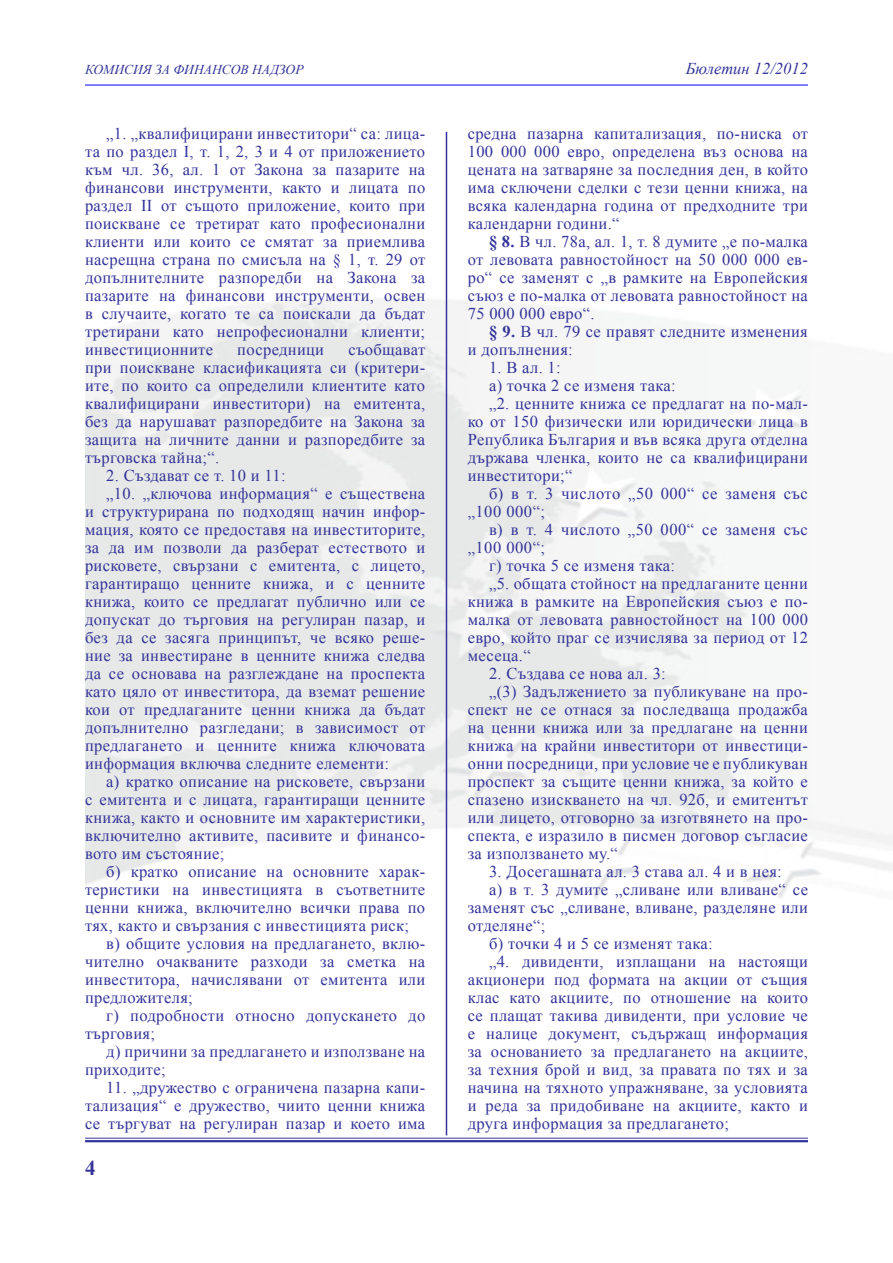
<style>
.page{position:relative;width:893px;height:1263px;background:#fff}
.page>*{position:absolute;margin:0;border:0;box-sizing:border-box;transform-origin:0 0}
.t1{font:16.5px/18px "Times New Roman";letter-spacing:.02em;color:#339;text-align:justify}
.t2{font:italic 16.5px "Times New Roman";color:#339}
.t3{font:italic 13.5px "Times New Roman";color:#339}
.s1{font-weight:700}
</style>
<div class="page">
<hr style="left:85px;top:1138px;width:723px;height:1px;background:#339">
<hr style="left:85px;top:1140px;width:723px;height:2px;background:#339">
<hr style="left:85px;top:85px;width:723px;height:1px;background:#00f">
<hr style="left:446px;top:132px;width:1px;height:1003px;background:#339">
<p class="t3" style="left:85px;top:60px;width:220px">КОМИСИЯ ЗА ФИНАНСОВ НАДЗОР</p>
<p class="t2" style="left:686px;top:57px;width:124px">Бюлетин 12/2012</p>
<p class="t1" style="left:85px;top:124px;width:342px;text-indent:21px">„1. „квалифицирани инвеститори“ са: лица&shy;та по раздел I, т. 1, 2, 3 и 4 от приложението към чл. 36, ал. 1 от Закона за пазарите на финансови инструменти, както и лицата по раздел II от същото приложение, които при поискване се третират като професионални клиенти или които се смятат за приемлива насрещна страна по смисъла на § 1, т. 29 от допълнителните разпоредби на Закона за пазарите на финансови инструменти, освен в случаите, когато те са поискали да бъдат третирани като непрофесионални клиенти; инвестиционните</p>
<p class="t1" style="left:85px;top:340px;width:342px;text-indent:263px">съобщават при поискване класификацията си (критери&shy;ите, по които са определили клиентите като квалифицирани инвеститори) на емитента, без да нарушават разпоредбите на Закона за защита на личните данни и разпоредбите за търговска тайна;“.</p>
<p class="t1" style="left:106px;top:466px;width:181px">2. Създават се т. 10 и 11:</p>
<p class="t1" style="left:85px;top:484px;width:342px;text-indent:21px">„10. „ключова информация“ е съществена и структурирана по подходящ начин инфор&shy;мация, която се предоставя на инвеститорите, за да им позволи да разберат естеството и рисковете, свързани с емитента, с лицето, гарантиращо ценните книжа, и с ценните книжа, които се предлагат публично или се допускат до търговия на регулиран пазар, и без да се засяга принципът, че всяко реше&shy;ние за инвестиране в ценните книжа следва да се основава на разглеждане на проспекта като цяло от инвеститора, да вземат решение кои от предлаганите ценни книжа да бъдат допълнително разгледани; в зависимост от предлагането и ценните книжа ключовата информация включва следните елементи:</p>
<p class="t1" style="left:85px;top:772px;width:342px;text-indent:21px">а) кратко описание на рисковете, свързани с емитента и с лицата, гарантиращи ценните книжа, както и основните им характеристики, включително активите, пасивите и финансо&shy;вото им състояние;</p>
<p class="t1" style="left:85px;top:862px;width:342px;text-indent:21px">б) кратко описание на основните харак&shy;теристики на инвестицията в съответните ценни книжа, включително всички права по тях, както и свързания с инвестицията риск;</p>
<p class="t1" style="left:85px;top:934px;width:342px;text-indent:21px">в) общите условия на предлагането, вклю&shy;чително очакваните разходи за сметка на инвеститора, начислявани от емитента или предложителя;</p>
<p class="t1" style="left:85px;top:1006px;width:342px;text-indent:21px">г) подробности относно допускането до търговия;</p>
<p class="t1" style="left:85px;top:1042px;width:342px;text-indent:21px">д) причини за предлагането и използване на приходите;</p>
<p class="t1" style="left:85px;top:1078px;width:342px;text-indent:21px">11. „дружество с ограничена пазарна капи&shy;тализация“ е дружество, чиито ценни книжа се търгуват на регулиран пазар и което има</p>
<p class="t1" style="left:237px;top:340px;width:88px">посредници</p>
<p class="t1" style="left:468px;top:124px;width:342px">средна пазарна капитализация, по-ниска от 100 000 000 евро, определена въз основа на цената на затваряне за последния ден, в който има сключени сделки с тези ценни книжа, на всяка календарна година от предходните три календарни години.“</p>
<p class="t1" style="left:468px;top:232px;width:342px;text-indent:21px"><span class="s1">§ 8.</span> В чл. 78а, ал. 1, т. 8 думите „е по-малка от левовата равностойност на 50 000 000 ев&shy;ро“ се заменят с „в рамките на Европейския съюз е по-малка от левовата равностойност на 75 000 000 евро“.</p>
<p class="t1" style="left:468px;top:322px;width:342px;text-indent:21px"><span class="s1">§ 9.</span> В чл. 79 се правят следните изменения и допълнения:</p>
<p class="t1" style="left:489px;top:358px;width:73px">1. В ал. 1:</p>
<p class="t1" style="left:489px;top:376px;width:188px">а) точка 2 се изменя така:</p>
<p class="t1" style="left:468px;top:394px;width:342px;text-indent:21px">„2. ценните книжа се предлагат на по-мал&shy;ко от 150 физически или юридически лица в Република България и във всяка друга отделна държава членка, които не са квалифицирани инвеститори;“</p>
<p class="t1" style="left:468px;top:484px;width:342px;text-indent:21px">б) в т. 3 числото „50 000“ се заменя със „100 000“;</p>
<p class="t1" style="left:468px;top:520px;width:342px;text-indent:21px">в) в т. 4 числото „50 000“ се заменя със „100 000“;</p>
<p class="t1" style="left:489px;top:556px;width:188px">г) точка 5 се изменя така:</p>
<p class="t1" style="left:468px;top:574px;width:342px;text-indent:21px">„5. общата стойност на предлаганите ценни книжа в рамките на Европейския съюз е по&shy;малка от левовата равностойност на 100 000 евро, който праг се изчислява за период от 12 месеца.“</p>
<p class="t1" style="left:489px;top:664px;width:178px">2. Създава се нова ал. 3:</p>
<p class="t1" style="left:468px;top:682px;width:342px;text-indent:21px">„(3) Задължението за публикуване на про&shy;спект не се отнася за последваща продажба на ценни книжа или за предлагане на ценни книжа на крайни инвеститори от инвестици&shy;онни посредници, при условие че е публикуван проспект за същите ценни книжа, за който е спазено изискването на чл. 92б, и емитентът или лицето, отговорно за изготвянето на про&shy;спекта, е изразило в писмен договор съгласие за използването му.“</p>
<p class="t1" style="left:489px;top:862px;width:294px">3. Досегашната ал. 3 става ал. 4 и в нея:</p>
<p class="t1" style="left:468px;top:880px;width:342px;text-indent:21px">а) в т. 3 думите „сливане или вливане“ се заменят със „сливане, вливане, разделяне или отделяне“;</p>
<p class="t1" style="left:489px;top:934px;width:225px">б) точки 4 и 5 се изменят така:</p>
<p class="t1" style="left:468px;top:952px;width:342px;text-indent:21px">„4. дивиденти, изплащани на настоящи акционери под формата на акции от същия клас като акциите, по отношение на които се плащат такива дивиденти, при условие че е налице документ, съдържащ информация за основанието за предлагането на акциите, за техния брой и вид, за правата по тях и за начина на тяхното упражняване, за условията и реда за придобиване на акциите, както и друга информация за предлагането;</p>
</div>
